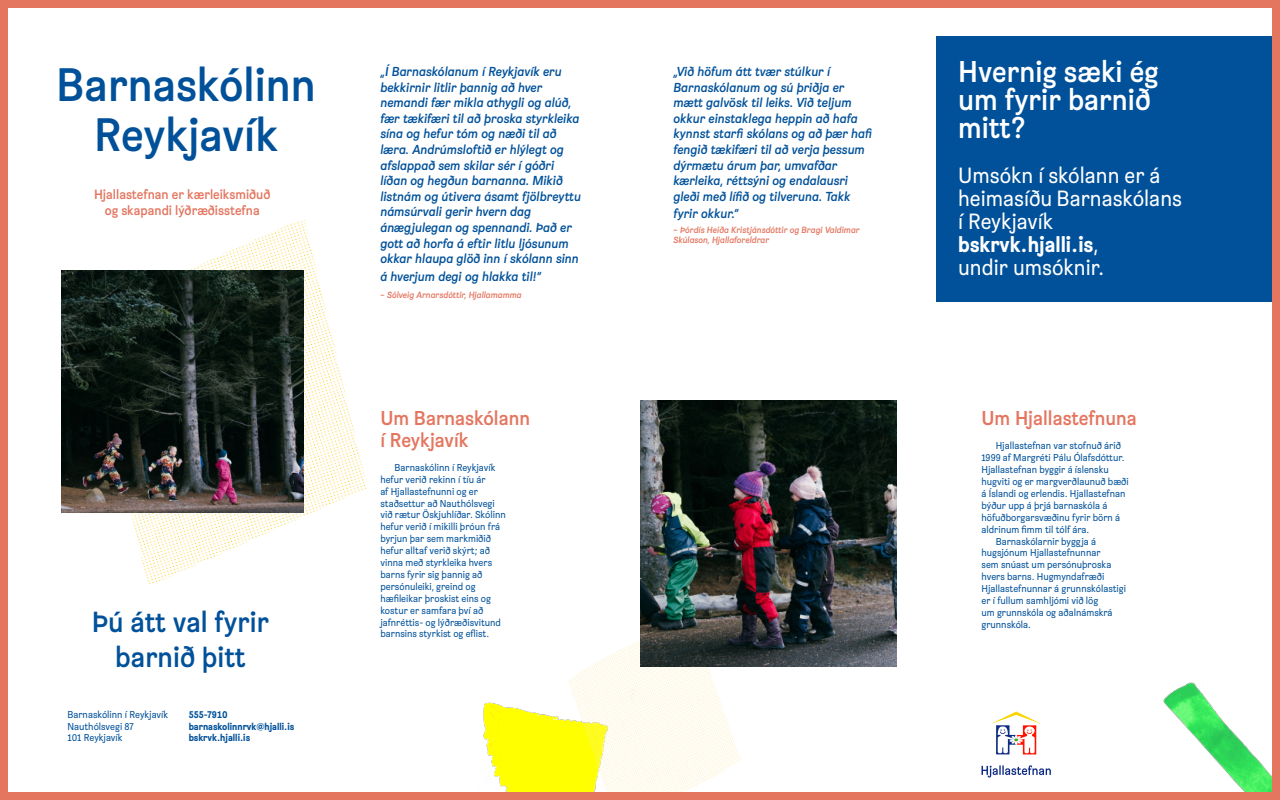
<style>
.page{position:relative;width:1280px;height:800px;background:#fff}
.page>*{position:absolute;margin:0;border:0;box-sizing:border-box;transform-origin:0 0}
._1__Fyrirsögn__36pt{font:500 46.8px/50.7px "Brezel Grotesk";color:#01519a;text-align:center}
._2__Fyrirsögn__26pt{font:500 30px/28px "Brezel Grotesk";color:#fff}
._1__Fyrirsögn__36pt-2{font:500 29px "Brezel Grotesk";color:#01519a}
.MM_2nd_para__No_inde{font:22px/23px "Brezel Grotesk";color:#fff}
._2__Fyrirsögn__26pt-2{font:500 20px/22px "Brezel Grotesk";color:#e47660}
._1__Fyrirsögn__36pt-3{font:500 13.4px "Brezel Grotesk";color:#e47660}
.Inngangur___Kvót{font:italic 500 13px/15.6px "Brezel Grotesk";color:#01519a}
.MM_2nd__para__Indent{font:10px/11.9px "Brezel Grotesk";color:#01519a}
.MM_2nd_para__No_inde-2{font:700 10px "Brezel Grotesk";color:#01519a}
.MM_2nd_para__No_inde-3{font:10px "Brezel Grotesk";color:#01519a}
.Inngangur___Kvót-2{font:italic 500 9px/10px "Brezel Grotesk";color:#e47660}
.s1{font-weight:700}
</style>
<div class="page">
<div style="left:936px;top:36px;width:344px;height:265px;background:#01519a"></div>
<img style="left:1163px;top:682px;width:108px;height:109px">
<img style="left:483px;top:702px;width:85px;height:89px">
<img style="left:568px;top:641px;width:173px;height:150px">
<div style="left:0;top:0;width:1280px;height:800px;border:8px solid #e47660"></div>
<img style="left:85px;top:219px;width:281px;height:366px">
<img style="left:62px;top:271px;width:242px;height:241px">
<img style="left:640px;top:400px;width:256px;height:267px">
<svg style="left:982px;top:765px;width:69px;height:13px"></svg>
<svg style="left:991px;top:712px;width:50px;height:42px"></svg>
<p class="_1__Fyrirsögn__36pt" style="left:56px;top:59px;width:261px">Barnaskólinn<br>Reykjavík</p>
<p class="_1__Fyrirsögn__36pt-3" style="left:94px;top:186px;width:178px">Hjallastefnan er kærleiksmiðuð</p>
<p class="_1__Fyrirsögn__36pt-3" style="left:105px;top:202px;width:156px">og skapandi lýðræðisstefna</p>
<p class="_1__Fyrirsögn__36pt-2" style="left:92px;top:604px;width:178px">Þú átt val fyrir</p>
<p class="_1__Fyrirsögn__36pt-2" style="left:115px;top:639px;width:132px">barnið þitt</p>
<p class="MM_2nd_para__No_inde-3" style="left:67px;top:708px;width:102px">Barnaskólinn í Reykjavík</p>
<p class="MM_2nd_para__No_inde-3" style="left:67px;top:720px;width:68px">Nauthólsvegi 87</p>
<p class="MM_2nd_para__No_inde-3" style="left:67px;top:732px;width:57px">101 Reykjavík</p>
<p class="MM_2nd_para__No_inde-2" style="left:189px;top:708px;width:41px">555-7910</p>
<p class="MM_2nd_para__No_inde-2" style="left:189px;top:720px;width:107px">barnaskolinnrvk@hjalli.is</p>
<p class="MM_2nd_para__No_inde-2" style="left:189px;top:732px;width:63px">bskrvk.hjalli.is</p>
<p class="Inngangur___Kvót" style="left:380px;top:64px;width:202px">„Í Barnaskólanum í Reykjavík eru bekkirnir litlir þannig að hver nemandi fær mikla athygli og alúð, fær tækifæri til að þroska styrkleika sína og hefur tóm og næði til að læra. Andrúmsloftið er hlýlegt og afslappað sem skilar sér í góðri líðan og hegðun barnanna. Mikið listnám og útivera ásamt fjölbreyttu námsúrvali gerir hvern dag ánægjulegan og spennandi. Það er gott að horfa á eftir litlu ljósunum okkar hlaupa glöð inn í skólann sinn</p>
<p class="Inngangur___Kvót" style="left:380px;top:268px;width:162px">á hverjum degi og hlakka til!“</p>
<p class="Inngangur___Kvót-2" style="left:380px;top:289px;width:143px">– Sólveig Arnarsdóttir, Hjallamamma</p>
<p class="_2__Fyrirsögn__26pt-2" style="left:380px;top:407px;width:151px">Um Barnaskólann í Reykjavík</p>
<p class="MM_2nd__para__Indent" style="left:380px;top:461px;width:127px;text-indent:14px">Barnaskólinn í Reykjavík hefur verið rekinn í tíu ár<br>af Hjallastefnunni og er staðsettur að Nauthólsvegi við rætur Öskjuhlíðar. Skólinn hefur verið í mikilli þróun frá byrjun þar sem markmiðið hefur alltaf verið skýrt; að vinna með styrkleika hvers barns fyrir sig þannig að persónuleiki, greind og hæfileikar þroskist eins og kostur er samfara því að jafnréttis- og lýðræðisvitund barnsins styrkist og eflist.</p>
<p class="Inngangur___Kvót" style="left:673px;top:64px;width:200px">„Við höfum átt tvær stúlkur í<br>Barnaskólanum og sú þriðja er mætt galvösk til leiks. Við teljum okkur einstaklega heppin að hafa kynnst starfi skólans og að þær hafi fengið tækifæri til að verja þessum dýrmætu árum þar, umvafðar kærleika, réttsýni og endalausri gleði með lífið og tilveruna. Takk</p>
<p class="Inngangur___Kvót" style="left:673px;top:205px;width:67px">fyrir okkur.“</p>
<p class="Inngangur___Kvót-2" style="left:673px;top:225px;width:188px">– Þórdís Heiða Kristjánsdóttir og Bragi Valdimar<br>Skúlason, Hjallaforeldrar</p>
<p class="_2__Fyrirsögn__26pt" style="left:958px;top:57px;width:202px">Hvernig sæki ég um fyrir barnið mitt?</p>
<p class="MM_2nd_para__No_inde" style="left:958px;top:164px;width:225px">Umsókn í skólann er á heimasíðu Barnaskólans í Reykjavík <span class="s1">bskrvk.hjalli.is</span>,<br>undir umsóknir.</p>
<p class="_2__Fyrirsögn__26pt-2" style="left:982px;top:407px;width:157px">Um Hjallastefnuna</p>
<p class="MM_2nd__para__Indent" style="left:982px;top:440px;width:149px;text-indent:14px">Hjallastefnan var stofnuð árið<br>1999 af Margréti Pálu Ólafsdóttur.<br>Hjallastefnan byggir á íslensku hugviti og er margverðlaunuð bæði á Íslandi og erlendis. Hjallastefnan býður upp á þrjá barnaskóla á höfuðborgarsvæðinu fyrir börn á aldrinum fimm til tólf ára.</p>
<p class="MM_2nd__para__Indent" style="left:982px;top:535px;width:146px;text-indent:14px">Barnaskólarnir byggja á hugsjónum Hjallastefnunnar<br>sem snúast um persónuþroska hvers barns. Hugmyndafræði<br>Hjallastefnunnar á grunnskólastigi er í fullum samhljómi við lög<br>um grunnskóla og aðalnámskrá grunnskóla.</p>
</div>
